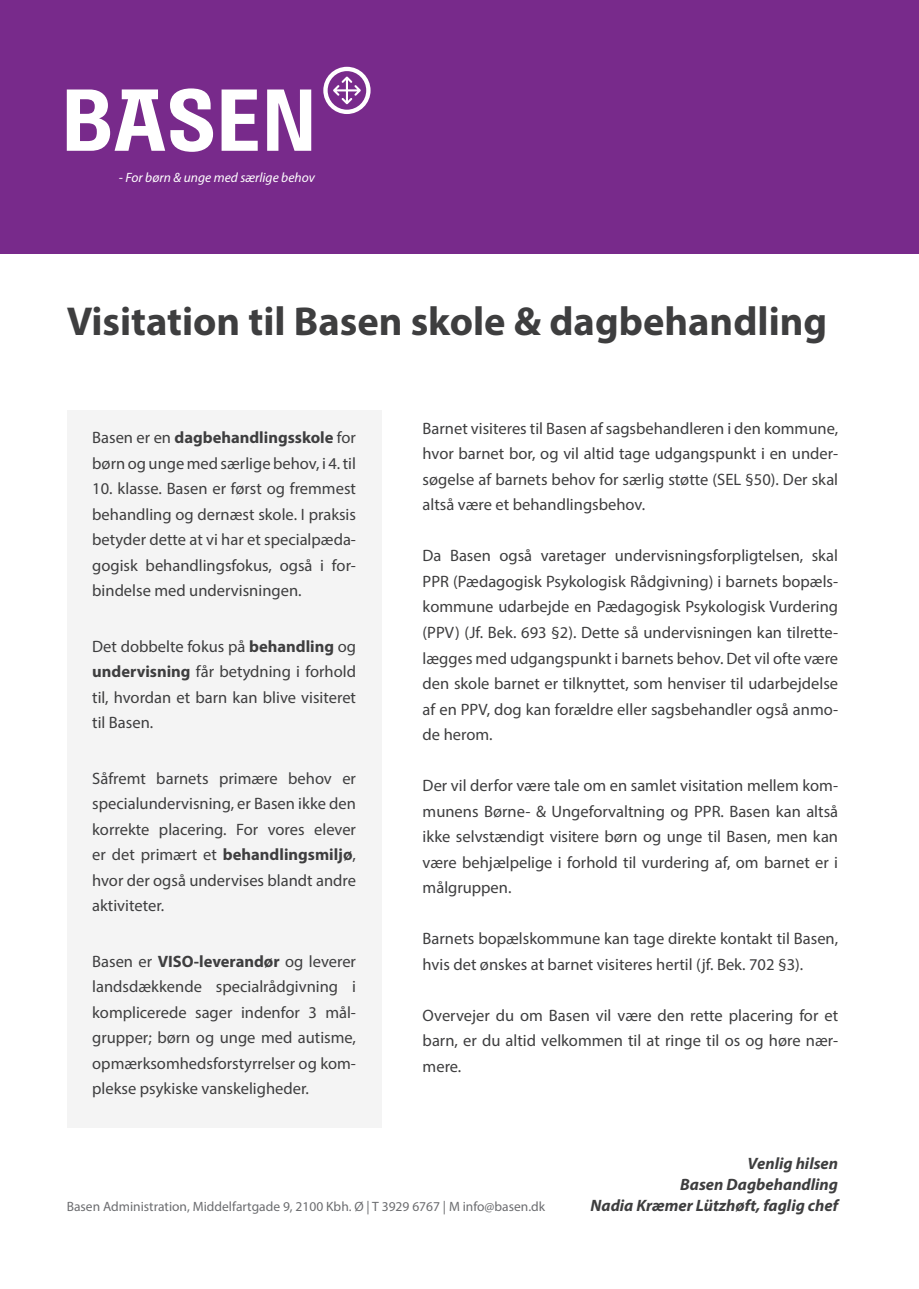
<style>
.page{position:relative;width:919px;height:1289px;background:#fff}
.page>*{position:absolute;margin:0;border:0;box-sizing:border-box;transform-origin:0 0}
.t1{font:700 40.5px "Myriad Pro";color:#3e3e3f}
.t2{font:16.5px/25.5px "Myriad Pro";color:#3e3e3f;text-align:justify}
.t3{font:italic 700 16.5px "Myriad Pro";color:#3e3e3f}
.t4{font:13.5px "Myriad Pro";color:#6c6d70}
.t5{font:italic 13.5px "Myriad Pro";color:#fff}
.s1{font-weight:700}
</style>
<div class="page">
<div style="left:0;top:0;width:918px;height:253px;background:#782a8b"></div>
<svg style="left:221px;top:89px;width:37px;height:62px"></svg>
<svg style="left:267px;top:89px;width:44px;height:62px"></svg>
<svg style="left:67px;top:88px;width:146px;height:64px"></svg>
<svg style="left:323px;top:67px;width:47px;height:47px"></svg>
<div style="left:67px;top:410px;width:314px;height:717px;background:#f4f4f4"></div>
<p class="t5" style="left:119px;top:169px;width:197px">- For børn &amp; unge med særlige behov</p>
<p class="t1" style="left:67px;top:294px;width:761px">Visitation til Basen skole &amp; dagbehandling</p>
<p class="t2" style="left:92px;top:424px;width:265px">Basen er en <span class="s1">dagbehandlingsskole</span> for børn og unge med særlige behov, i 4. til</p>
<p class="t2" style="left:92px;top:475px;width:265px">10. klasse. Basen er først og fremmest behandling og dernæst skole. I praksis betyder dette at vi har et specialpæda&shy;gogisk behandlingsfokus, også i for&shy;bindelse med undervisningen.</p>
<p class="t2" style="left:92px;top:633px;width:265px">Det dobbelte fokus på <span class="s1">behandling</span> og <span class="s1">undervisning</span> får betydning i forhold til, hvordan et barn kan blive visiteret til Basen.</p>
<p class="t2" style="left:92px;top:765px;width:265px">Såfremt barnets primære behov er specialundervisning, er Basen ikke den korrekte placering. For vores elever er det primært et <span class="s1">behandlingsmiljø</span>, hvor der også undervises blandt andre aktiviteter.</p>
<p class="t2" style="left:92px;top:948px;width:265px">Basen er <span class="s1">VISO-leverandør</span> og leverer landsdækkende specialrådgivning i komplicerede sager indenfor 3 mål&shy;grupper; børn og unge med autisme, opmærksomhedsforstyrrelser og kom&shy;plekse psykiske vanskeligheder.</p>
<p class="t2" style="left:422px;top:415px;width:417px">Barnet visiteres til Basen af sagsbehandleren i den kommune, hvor barnet bor, og vil altid tage udgangspunkt i en under&shy;søgelse af barnets behov for særlig støtte (SEL §50). Der skal altså være et behandlingsbehov.</p>
<p class="t2" style="left:422px;top:543px;width:417px">Da Basen også varetager undervisningsforpligtelsen, skal PPR (Pædagogisk Psykologisk Rådgivning) i barnets bopæls&shy;kommune udarbejde en Pædagogisk Psykologisk Vurdering (PPV) (Jf. Bek. 693 §2). Dette så undervisningen kan tilrette&shy;lægges med udgangspunkt i barnets behov. Det vil ofte være den skole barnet er tilknyttet, som henviser til udarbejdelse af en PPV, dog kan forældre eller sagsbehandler også anmo&shy;de herom.</p>
<p class="t2" style="left:422px;top:772px;width:417px">Der vil derfor være tale om en samlet visitation mellem kom&shy;munens Børne- &amp; Ungeforvaltning og PPR. Basen kan altså ikke selvstændigt visitere børn og unge til Basen, men kan være behjælpelige i forhold til vurdering af, om barnet er i målgruppen.</p>
<p class="t2" style="left:422px;top:925px;width:417px">Barnets bopælskommune kan tage direkte kontakt til Basen, hvis det ønskes at barnet visiteres hertil (jf. Bek. 702 §3).</p>
<p class="t2" style="left:422px;top:1002px;width:417px">Overvejer du om Basen vil være den rette placering for et barn, er du altid velkommen til at ringe til os og høre nær&shy;mere.</p>
<p class="t4" style="left:67px;top:1197px;width:480px">Basen Administration, Middelfartgade 9, 2100 Kbh. Ø | T 3929 6767 | M info@basen.dk</p>
<p class="t3" style="left:747px;top:1152px;width:92px">Venlig hilsen</p>
<p class="t3" style="left:680px;top:1173px;width:159px">Basen Dagbehandling</p>
<p class="t3" style="left:590px;top:1194px;width:249px">Nadia Kræmer Lützhøft, faglig chef</p>
</div>
